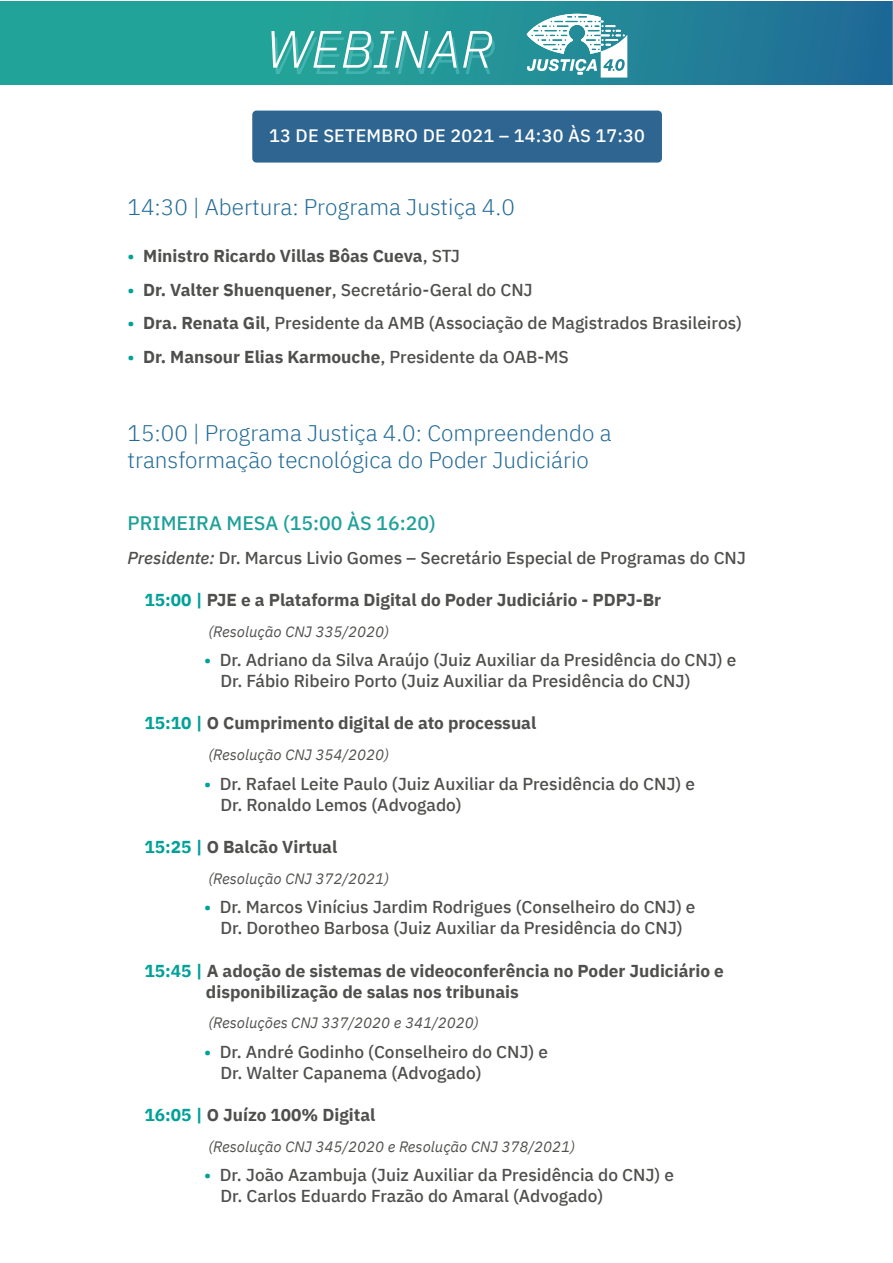
<style>
.page{position:relative;width:893px;height:1263px;background:#fff}
.page>*{position:absolute;margin:0;border:0;box-sizing:border-box;transform-origin:0 0}
.t1{font:italic 300 52.5px "IBM Plex Sans";color:#fff}
.t2{font:300 22.5px/27px "IBM Plex Sans";color:#236b97}
.t3{font:500 19.5px "IBM Plex Sans";color:#1fa199}
.t4{font:500 18px "IBM Plex Sans";letter-spacing:.01em;color:#fff}
.t5{font:500 17.25px/21px "IBM Plex Sans";color:#4f4f4d}
.t6{font:700 17.25px/21px "IBM Plex Sans";color:#4f4f4d}
.t7{font:italic 15px "IBM Plex Sans";color:#50504e}
.s1{font-weight:500;color:#00a198}
.s2{font-weight:500}
.s3{color:#00a198}
.s4{font-weight:700}
.s5{font-style:italic}
</style>
<div class="page">
<div style="left:252px;top:111px;width:410px;height:52px;background:#2e6591;border-radius:4px"></div>
<svg style="left:0;top:1px;width:893px;height:84px;background:#229098"></svg>
<svg style="left:527px;top:14px;width:100px;height:64px"></svg>
<svg style="left:274px;top:37px;width:221px;height:37px;background:#2ba19e"></svg>
<h1 class="t1" style="left:266px;top:10px;width:229px">WEBINAR</h1>
<p class="t4" style="left:269px;top:121px;width:377px">13 DE SETEMBRO DE 2021 – 14:30 ÀS 17:30</p>
<h2 class="t2" style="left:128px;top:192px;width:389px">14:30 | Abertura: Programa Justiça 4.0</h2>
<p class="t6" style="left:128px;top:244px;width:334px"><span class="s1">•</span> Ministro Ricardo Villas Bôas Cueva<span class="s2">, STJ</span></p>
<p class="t5" style="left:128px;top:278px;width:407px"><span class="s3">•</span> <span class="s4">Dr. Valter Shuenquener</span>, Secretário-Geral do CNJ</p>
<p class="t5" style="left:128px;top:311px;width:616px"><span class="s3">•</span> <span class="s4">Dra. Renata Gil</span>, Presidente da AMB (Associação de Magistrados Brasileiros)</p>
<p class="t6" style="left:128px;top:345px;width:443px"><span class="s1">•</span> Dr. Mansour Elias Karmouche<span class="s2">, Presidente da OAB-MS</span></p>
<h2 class="t2" style="left:128px;top:418px;width:485px">15:00 | Programa Justiça 4.0: Compreendendo a transformação tecnológica do Poder Judiciário</h2>
<p class="t3" style="left:128px;top:508px;width:310px">PRIMEIRA MESA (15:00 ÀS 16:20)</p>
<p class="t5" style="left:128px;top:546px;width:620px"><span class="s5">Presidente:</span> Dr. Marcus Livio Gomes – Secretário Especial de Programas do CNJ</p>
<p class="t6" style="left:145px;top:588px;width:518px"><span class="s3">15:00 |</span> PJE e a Plataforma Digital do Poder Judiciário - PDPJ-Br</p>
<p class="t7" style="left:208px;top:620px;width:182px">(Resolução CNJ 335/2020)</p>
<p class="t5" style="left:220px;top:648px;width:517px;text-indent:-16px"><span class="s3">•</span> Dr. Adriano da Silva Araújo (Juiz Auxiliar da Presidência do CNJ) e<br>Dr. Fábio Ribeiro Porto (Juiz Auxiliar da Presidência do CNJ)</p>
<p class="t6" style="left:145px;top:711px;width:393px"><span class="s3">15:10 |</span> O Cumprimento digital de ato processual</p>
<p class="t7" style="left:208px;top:743px;width:182px">(Resolução CNJ 354/2020)</p>
<p class="t5" style="left:220px;top:772px;width:476px;text-indent:-16px"><span class="s3">•</span> Dr. Rafael Leite Paulo (Juiz Auxiliar da Presidência do CNJ) e<br>Dr. Ronaldo Lemos (Advogado)</p>
<p class="t6" style="left:145px;top:835px;width:194px"><span class="s3">15:25 |</span> O Balcão Virtual</p>
<p class="t7" style="left:208px;top:867px;width:182px">(Resolução CNJ 372/2021)</p>
<p class="t5" style="left:204px;top:895px;width:493px;text-align:center"><span class="s3">•</span> Dr. Marcos Vinícius Jardim Rodrigues (Conselheiro do CNJ) e<br>Dr. Dorotheo Barbosa (Juiz Auxiliar da Presidência do CNJ)</p>
<p class="t6" style="left:206px;top:958px;width:519px;text-indent:-61px"><span class="s3">15:45 |</span> A adoção de sistemas de videoconferência no Poder Judiciário e disponibilização de salas nos tribunais</p>
<p class="t7" style="left:208px;top:1011px;width:272px">(Resoluções CNJ 337/2020 e 341/2020)</p>
<p class="t5" style="left:220px;top:1040px;width:329px;text-indent:-16px"><span class="s3">•</span> Dr. André Godinho (Conselheiro do CNJ) e<br>Dr. Walter Capanema (Advogado)</p>
<p class="t6" style="left:145px;top:1103px;width:232px"><span class="s3">16:05 |</span> O Juízo 100% Digital</p>
<p class="t7" style="left:208px;top:1135px;width:368px">(Resolução CNJ 345/2020 e Resolução CNJ 378/2021)</p>
<p class="t5" style="left:220px;top:1163px;width:455px;text-indent:-16px"><span class="s3">•</span> Dr. João Azambuja (Juiz Auxiliar da Presidência do CNJ) e<br>Dr. Carlos Eduardo Frazão do Amaral (Advogado)</p>
</div>
